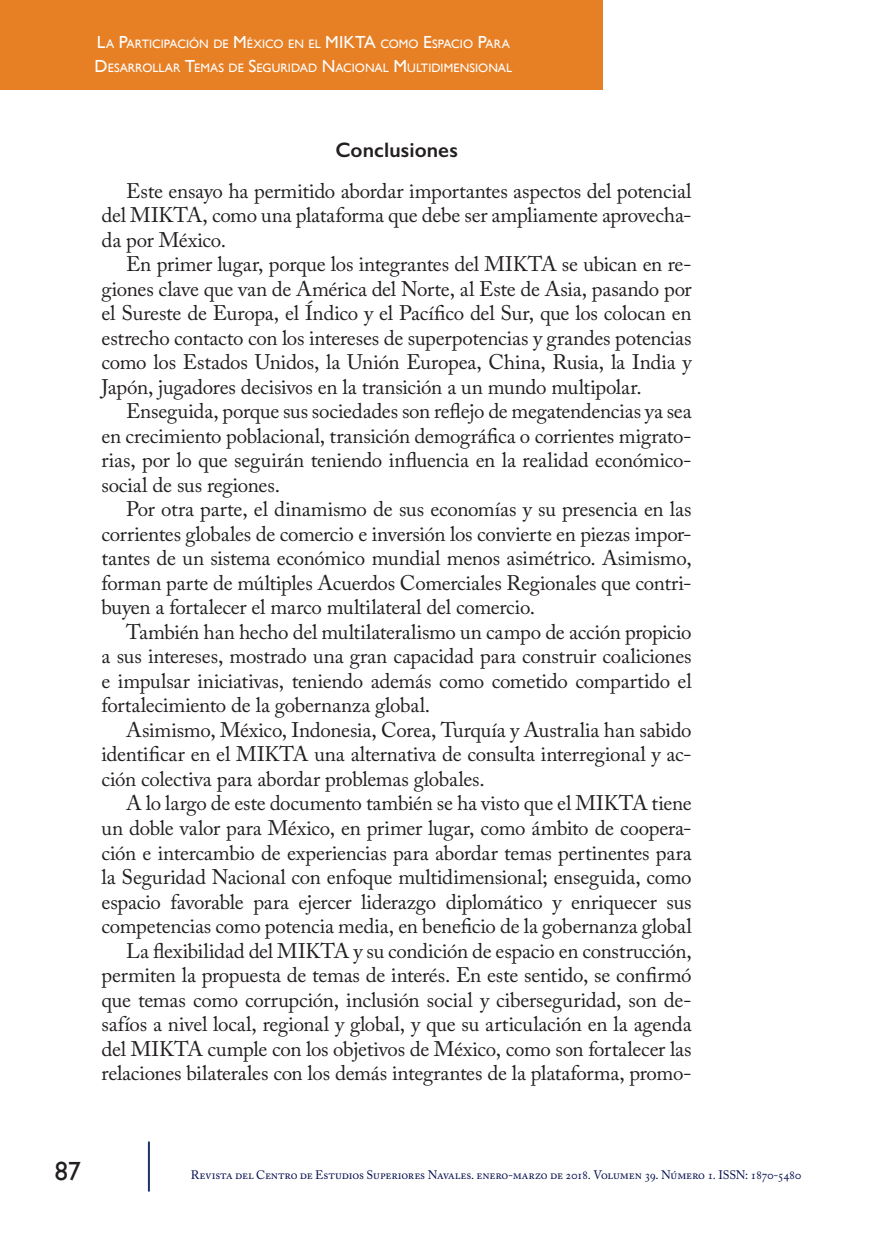
<style>
.page{position:relative;width:893px;height:1241px;background:#fff}
.page>*{position:absolute;margin:0;border:0;box-sizing:border-box;transform-origin:0 0}
.t1{font:26.25px "Gill Sans";color:#231f20}
._05_Normal{font:21px/24.5px "Adobe Caslon Pro";letter-spacing:-.015em;color:#231f20;text-align:justify}
._03_Subtítulos{font:600 21px "Gill Sans";letter-spacing:.005em;color:#231f20}
.t2{font:12.25px/24.5px "Gill Sans";color:#fff}
.t3{font:12.25px "Adobe Caslon Pro";letter-spacing:-.015em;color:#030e4f}
.s1{font-size:17.5px}
</style>
<div class="page">
<hr style="left:148px;top:1141px;width:2px;height:50px;background:#183463">
<div style="left:0;top:0;width:603px;height:89px;background:#e77f25"></div>
<p class="t2" style="left:95px;top:31px;width:418px"><span class="s1">L</span>A <span class="s1">P</span>ARTICIPACIÓN DE <span class="s1">M</span>ÉXICO EN EL <span class="s1">MI KTA</span> COMO <span class="s1">E</span>SPACIO <span class="s1">P</span>ARA<br><span class="s1">D</span> ESARROLLAR <span class="s1">T</span>EMAS DE <span class="s1">S</span>EGURIDAD <span class="s1">N</span>ACIONAL <span class="s1">M</span>ULTIDIMENSIONAL</p>
<p class="_03_Subtítulos" style="left:335px;top:137px;width:124px">Conclusiones</p>
<p class="_05_Normal" style="left:102px;top:178px;width:592px;text-indent:25px">Este ensayo ha permitido abordar importantes aspectos del potencial del MIKTA, como una plataforma que debe ser ampliamente aprovecha&shy;da por México.</p>
<p class="_05_Normal" style="left:102px;top:251px;width:592px;text-indent:25px">En primer lugar, porque los integrantes del MIKTA se ubican en re&shy;giones clave que van de América del Norte, al Este de Asia, pasando por el Sureste de Europa, el Índico y el Pacífico del Sur, que los colocan en estrecho contacto con los intereses de superpotencias y grandes potencias como los Estados Unidos, la Unión Europea, China, Rusia, la India y Japón, jugadores decisivos en la transición a un mundo multipolar.</p>
<p class="_05_Normal" style="left:102px;top:398px;width:592px;text-indent:25px">Enseguida, porque sus sociedades son reflejo de megatendencias ya sea en crecimiento poblacional, transición demográfica o corrientes migrato&shy;rias, por lo que seguirán teniendo influencia en la realidad económico&shy;social de sus regiones.</p>
<p class="_05_Normal" style="left:102px;top:496px;width:592px;text-indent:25px">Por otra parte, el dinamismo de sus economías y su presencia en las corrientes globales de comercio e inversión los convierte en piezas impor&shy;tantes de un sistema económico mundial menos asimétrico. Asimismo, forman parte de múltiples Acuerdos Comerciales Regionales que contri&shy;buyen a fortalecer el marco multilateral del comercio.</p>
<p class="_05_Normal" style="left:102px;top:619px;width:592px;text-indent:25px">También han hecho del multilateralismo un campo de acción propicio a sus intereses, mostrado una gran capacidad para construir coaliciones e impulsar iniciativas, teniendo además como cometido compartido el fortalecimiento de la gobernanza global.</p>
<p class="_05_Normal" style="left:102px;top:717px;width:592px;text-indent:25px">Asimismo, México, Indonesia, Corea, Turquía y Australia han sabido identificar en el MIKTA una alternativa de consulta interregional y ac&shy;ción colectiva para abordar problemas globales.</p>
<p class="_05_Normal" style="left:102px;top:790px;width:592px;text-indent:25px">A lo largo de este documento también se ha visto que el MIKTA tiene un doble valor para México, en primer lugar, como ámbito de coopera&shy;ción e intercambio de experiencias para abordar temas pertinentes para la Seguridad Nacional con enfoque multidimensional; enseguida, como espacio favorable para ejercer liderazgo diplomático y enriquecer sus competencias como potencia media, en beneficio de la gobernanza global</p>
<p class="_05_Normal" style="left:102px;top:937px;width:592px;text-indent:25px">La flexibilidad del MIKTA y su condición de espacio en construcción, permiten la propuesta de temas de interés. En este sentido, se confirmó que temas como corrupción, inclusión social y ciberseguridad, son de&shy;safíos a nivel local, regional y global, y que su articulación en la agenda del MIKTA cumple con los objetivos de México, como son fortalecer las relaciones bilaterales con los demás integrantes de la plataforma, promo-</p>
<p class="t1" style="left:55px;top:1155px;width:28px">87<sup>87</sup></p>
<p class="t3" style="left:191px;top:1167px;width:612px">Revista del Centro de Estudios Superiores Navales. enero-marzo de 2018. Volumen 39. Número 1. ISSN: 1870-5480</p>
</div>
